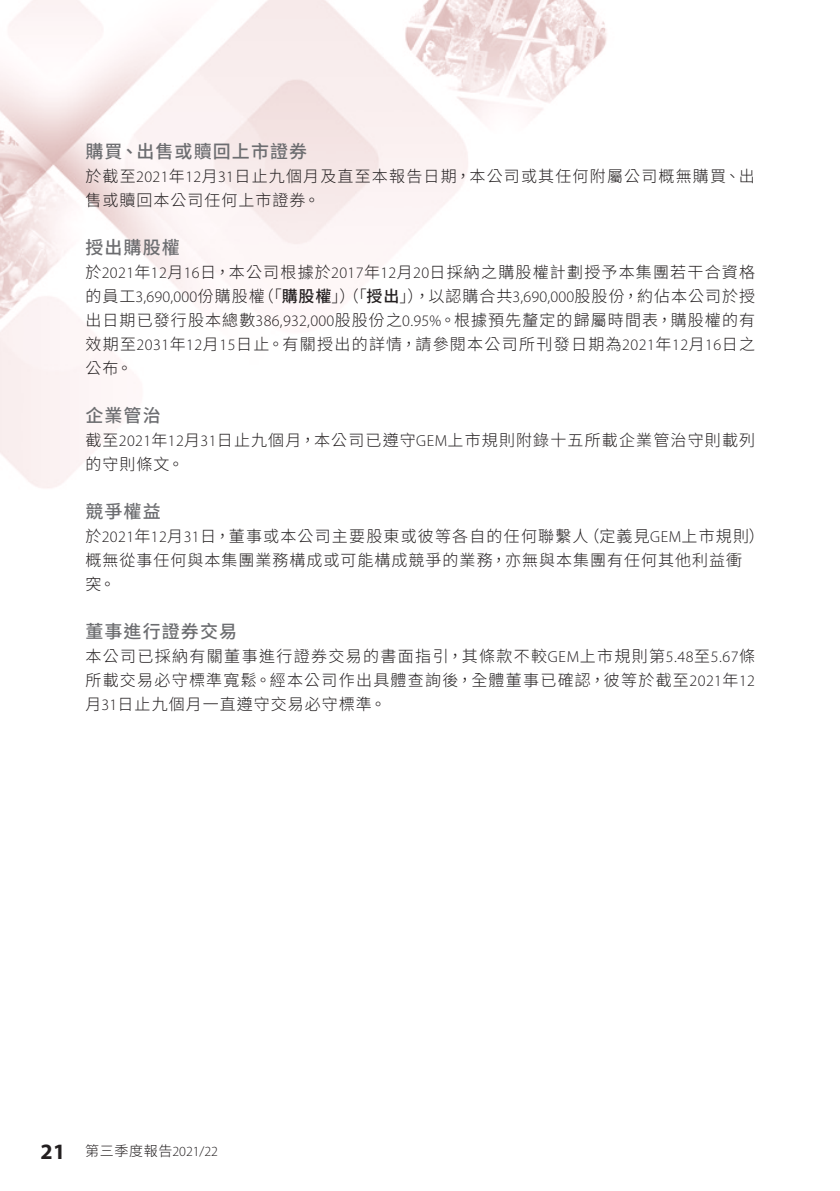
<style>
.page{position:relative;width:840px;height:1191px;background:#fff}
.page>*{position:absolute;margin:0;border:0;box-sizing:border-box;transform-origin:0 0}
.t1{font:500 18px "Source Han Sans TC";letter-spacing:.06em;color:#6c6d70}
.t2{font:300 16px/24px "Source Han Sans TC";letter-spacing:.07em;color:#231f20}
.t3{font:300 14px "Myriad Pro";letter-spacing:-.005em;color:#231f20}
.s1{font-family:"Myriad Pro"}
.s2{font-weight:500}
.s3{font-weight:700;font-size:22px}
.s4{font-family:"Source Han Sans TC"}
</style>
<div class="page">
<img style="left:0;top:0;width:607px;height:488px">
<p class="t1" style="left:85px;top:141px;width:223px">購買、出售或贖回上市證券</p>
<p class="t2" style="left:85px;top:164px;width:670px">於截至<span class="s1">2021</span>年<span class="s1">12</span>月<span class="s1">31</span>日止九個月及直至本報告日期，本公司或其任何附屬公司概無購買、出售或贖回本公司任何上市證券。</p>
<p class="t1" style="left:85px;top:237px;width:96px">授出購股權</p>
<p class="t2" style="left:85px;top:260px;width:671px;text-align:justify">於<span class="s1">2021</span>年<span class="s1">12</span>月<span class="s1">16</span>日，本公司根據於<span class="s1">2017</span>年<span class="s1">12</span>月<span class="s1">20</span>日採納之購股權計劃授予本集團若干合資格的員工<span class="s1">3,690,000</span>份購股權（「<span class="s2">購股權</span>」）（「<span class="s2">授出</span>」），以認購合共<span class="s1">3,690,000</span>股股份，約佔本公司於授出日期已發行股本總數<span class="s1">386,932,000</span>股股份之<span class="s1">0.95%</span>。根據預先釐定的歸屬時間表，購股權的有效期至<span class="s1">2031</span>年<span class="s1">12</span>月<span class="s1">15</span>日止。有關授出的詳情，請參閱本公司所刊發日期為<span class="s1">2021</span>年<span class="s1">12</span>月<span class="s1">16</span>日之公布。</p>
<p class="t1" style="left:85px;top:405px;width:77px">企業管治</p>
<p class="t2" style="left:85px;top:428px;width:671px">截至<span class="s1">2021</span>年<span class="s1">12</span>月<span class="s1">31</span>日止九個月，本公司已遵守<span class="s1">GEM</span>上市規則附錄十五所載企業管治守則載列的守則條文。</p>
<p class="t1" style="left:85px;top:501px;width:77px">競爭權益</p>
<p class="t2" style="left:85px;top:524px;width:680px">於<span class="s1">2021</span>年<span class="s1">12</span>月<span class="s1">31</span>日，董事或本公司主要股東或彼等各自的任何聯繫人（定義見<span class="s1">GEM</span>上市規則）概無從事任何與本集團業務構成或可能構成競爭的業務，亦無與本集團有任何其他利益衝<br>突。</p>
<p class="t1" style="left:85px;top:621px;width:153px">董事進行證券交易</p>
<p class="t2" style="left:85px;top:644px;width:670px;text-align:justify">本公司已採納有關董事進行證券交易的書面指引，其條款不較<span class="s1">GEM</span>上市規則第<span class="s1">5.48</span>至<span class="s1">5.67</span>條所載交易必守標準寬鬆。經本公司作出具體查詢後，全體董事已確認，彼等於截至<span class="s1">2021</span>年<span class="s1">12</span>月<span class="s1">31</span>日止九個月一直遵守交易必守標準。</p>
<p class="t3" style="left:40px;top:1143px;width:179px"><span class="s3">21</span> <span class="s4">第三季度報告</span>2021/22</p>
</div>
